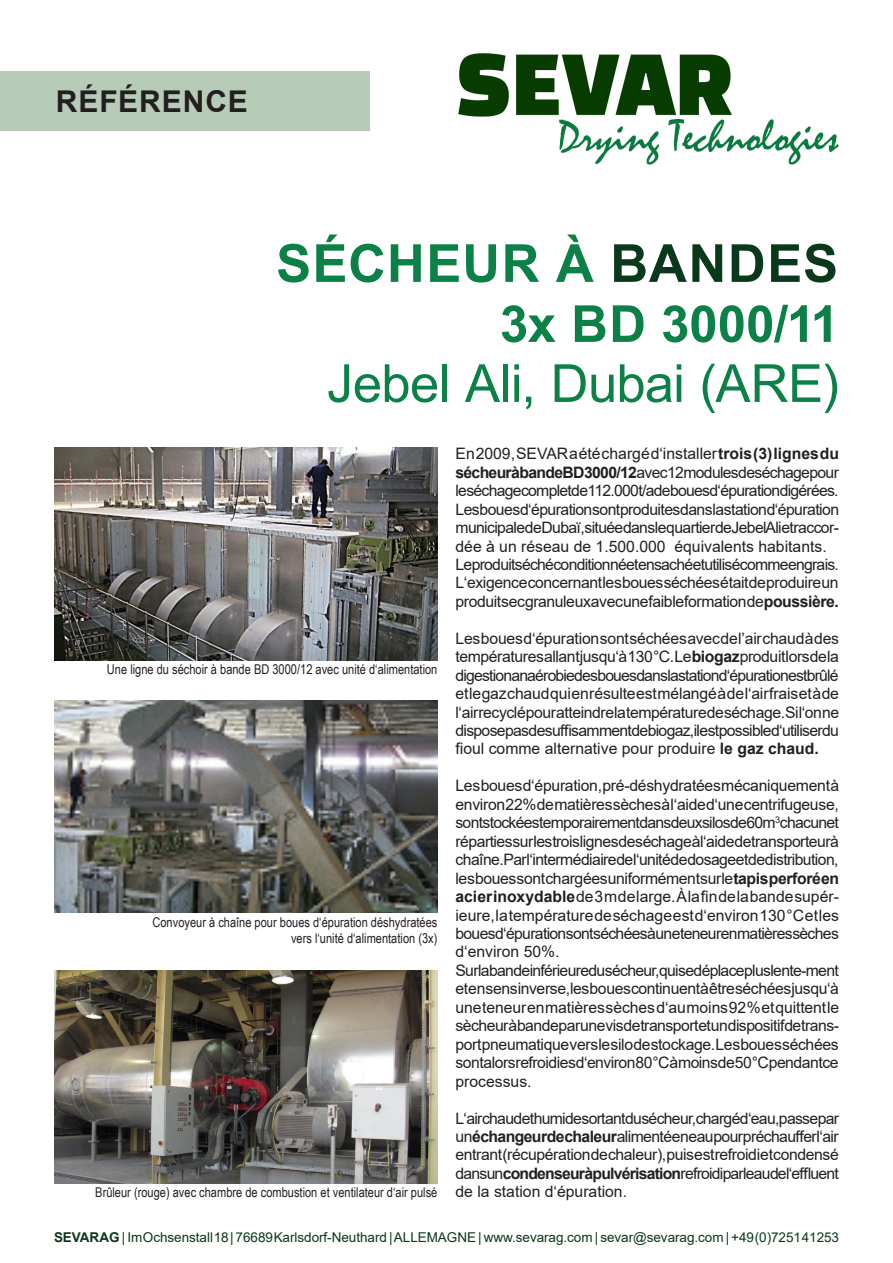
<style>
.page{position:relative;width:893px;height:1263px;background:#fff}
.page>*{position:absolute;margin:0;border:0;box-sizing:border-box;transform-origin:0 0}
.t1{font:52.5px "Arial";letter-spacing:-.01em;color:#0b8047}
.t2{font:700 52.5px "Arial";letter-spacing:.025em;color:#0b8047}
.t3{font:700 51px "Arial";color:#0b8047}
.t4{font:700 30px "Arial";letter-spacing:.03em;color:#231f20}
.t5{font:15.75px/18.5px "Arial";letter-spacing:-.025em;color:#231f20;text-align:justify}
.t6{font:13.5px/16.2px "Arial Narrow";color:#231f20;text-align:right}
.t7{font:13.5px "Arial";letter-spacing:-.005em;color:#09381a}
.s1{color:#09381a}
.s2{font-weight:700}
</style>
<div class="page">
<img style="left:458px;top:53px;width:381px;height:112px">
<div style="left:0;top:71px;width:370px;height:60px;background:#b7ccb8"></div>
<img style="left:54px;top:448px;width:383px;height:212px">
<img style="left:54px;top:700px;width:383px;height:213px">
<img style="left:54px;top:970px;width:383px;height:213px">
<h3 class="t4" style="left:56px;top:80px;width:193px">RÉFÉRENCE</h3>
<p class="t2" style="left:276px;top:226px;width:563px">SÉCHEUR À <span class="s1">BANDES</span></p>
<p class="t3" style="left:500px;top:288px;width:340px">3x BD 3000/11</p>
<p class="t1" style="left:327px;top:347px;width:513px">Jebel Ali, Dubai (ARE)</p>
<p class="t5" style="left:455px;top:444px;width:385px">En 2009, SEVAR a été chargé d‘installer <span class="s2">trois (3) lignes du sécheur à bande BD 3000/12</span> avec 12 modules de séchage pour le séchage complet de 112.000 t/a de boues d‘épuration digérées.<br>Les boues d‘épuration sont produites dans la station d‘épuration municipale de Dubaï, située dans le quartier de Jebel Ali et raccor&shy;dée à un réseau de 1.500.000 équivalents habitants.</p>
<p class="t5" style="left:455px;top:555px;width:385px">Le produit séché conditionné et ensaché et utilisé comme engrais.<br>L‘exigence concernant les boues séchées était de produire un produit sec granuleux avec une faible formation de <span class="s2">poussière.</span></p>
<p class="t5" style="left:455px;top:629px;width:385px">Les boues d‘épuration sont séchées avec de l’air chaud à des températures allant jusqu‘à 130 °C. Le <span class="s2">biogaz</span> produit lors de la digestion anaérobie des boues dans la station d‘épuration est brûlé et le gaz chaud qui en résulte est mélangé à de l‘air frais et à de l‘air recyclé pour atteindre la température de séchage. Si l‘on ne dispose pas de suffisamment de biogaz, il est possible d‘utiliser du fioul comme alternative pour produire <span class="s2">le gaz chaud.</span></p>
<p class="t5" style="left:455px;top:776px;width:385px">Les boues d‘épuration, pré-déshydratées mécaniquement à environ 22% de matières sèches à l‘aide d‘une centrifugeuse, sont stockées temporairement dans deux silos de 60 m<sup>3</sup> chacun et réparties sur les trois lignes de séchage à l‘aide de transporteurà chaîne. Par l‘intermédiaire de l‘unité de dosage et de distribution, les boues sont chargées uniformément sur le <span class="s2">tapis perforé en acier inoxydable</span> de 3 m de large. À la fin de la bande supér&shy;ieure, la température de séchage est d‘environ 130 °C et les boues d‘épuration sont séchées à une teneur en matières sèches d‘environ 50%.</p>
<p class="t5" style="left:455px;top:961px;width:385px">Sur la bande inférieure du sécheur, qui se déplace plus lente- ment et en sens inverse, les boues continuent à être séchées jusqu‘à une teneur en matières sèches d‘au moins 92 % et quittent le sècheur à bande par une vis de transport et un dispositif de trans&shy;port pneumatique vers le silo de stockage. Les boues séchées sont alors refroidies d‘environ 80 °C à moins de 50 °C pendant ce processus.</p>
<p class="t5" style="left:455px;top:1109px;width:385px">L‘air chaud et humide sortant du sécheur, chargé d‘eau, passe par un <span class="s2">échangeur de chaleur</span> alimenté en eau pour préchauffer l‘air entrant (récupération de chaleur), puis est refroidi et condensé dans un <span class="s2">condenseur à pulvérisation</span> refroidi par leau de l‘effluent de la station d‘épuration.</p>
<p class="t6" style="left:107px;top:661px;width:332px">Une ligne du séchoir à bande BD 3000/12 avec unité d‘alimentation</p>
<p class="t6" style="left:152px;top:914px;width:286px">Convoyeur à chaîne pour boues d‘épuration déshydratées vers l‘unité d‘alimentation (3x)</p>
<p class="t6" style="left:95px;top:1184px;width:344px">Brûleur (rouge) avec chambre de combustion et ventilateur d‘air pulsé</p>
<p class="t7" style="left:54px;top:1228px;width:787px"><span class="s2">SEVAR AG</span> | Im Ochsenstall 18 | 76689 Karlsdorf-Neuthard | ALLEMAGNE | www.sevarag.com | sevar@sevarag.com | +49 (0)7251 41253</p>
</div>
